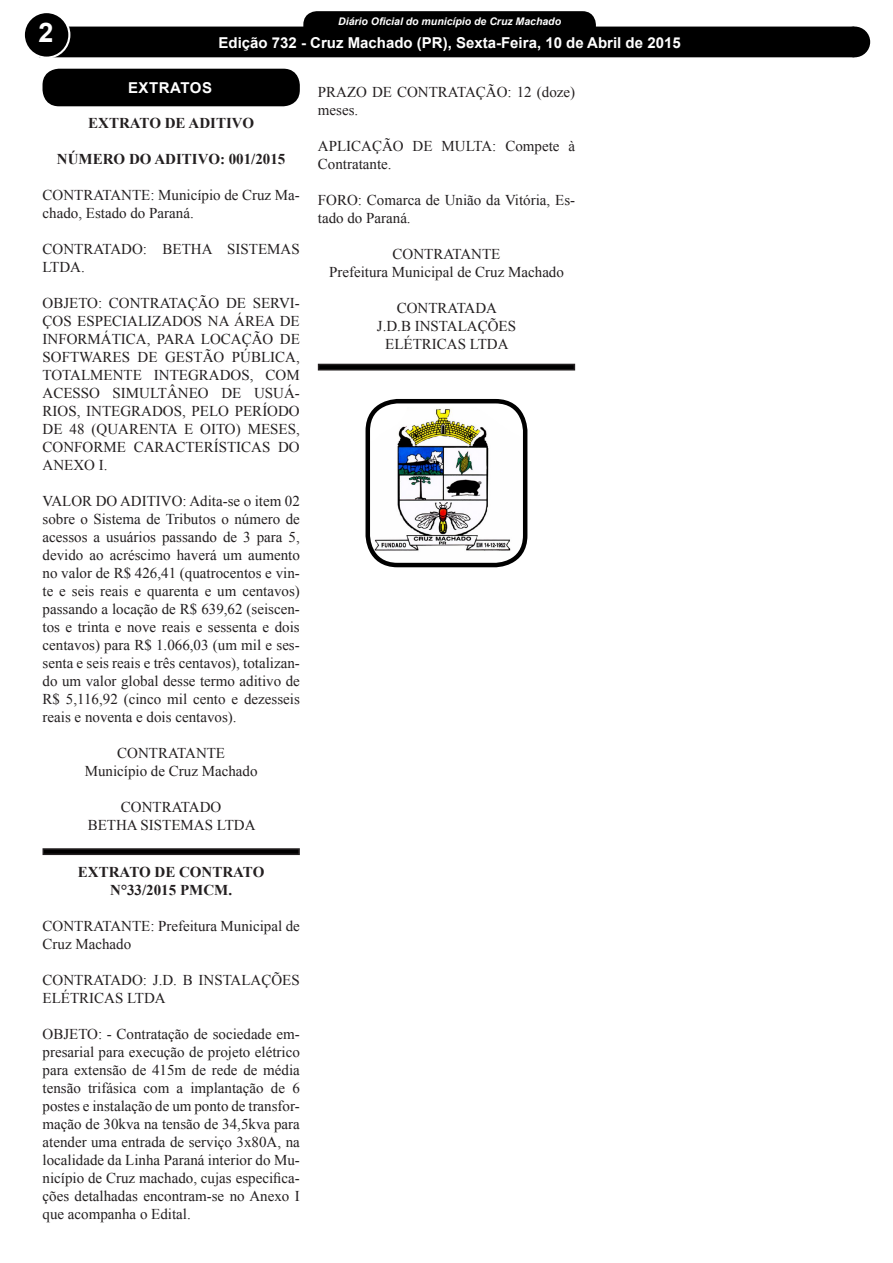
<style>
.page{position:relative;width:893px;height:1263px;background:#fff}
.page>*{position:absolute;margin:0;border:0;box-sizing:border-box;transform-origin:0 0}
.t1{font:700 27px "Arial";color:#fff}
.t2{font:15px/18px "Times New Roman";color:#231f20}
.t3{font:700 15px "Times New Roman";color:#231f20}
.t4{font:700 15px "Arial";color:#fff}
.t5{font:700 15px "Arial";letter-spacing:.035em;color:#fff}
.t6{font:italic 700 10.5px "Arial";color:#fff}
</style>
<div class="page">
<div style="left:305px;top:13px;width:289px;height:27px;background:#000;border-radius:12px"></div>
<div style="left:303px;top:11px;width:293px;height:31px;border:3px solid #000;border-radius:12px"></div>
<div style="left:39px;top:27px;width:815px;height:30px;background:#000"></div>
<div style="left:24px;top:12px;width:45px;height:46px;background:#000;border-radius:50%"></div>
<div style="left:23px;top:11px;width:47px;height:48px;border:2px solid #fff;border-radius:50%"></div>
<div style="left:840px;top:27px;width:29px;height:29px;background:#000;border-radius:50%"></div>
<div style="left:839px;top:27px;width:31px;height:30px;border:2px solid #000;border-radius:50%"></div>
<div style="left:43px;top:69px;width:257px;height:37px;background:#000;border-radius:16px"></div>
<svg style="left:42px;top:848px;width:258px;height:8px;background:#333232"></svg>
<svg style="left:317px;top:363px;width:259px;height:8px;background:#343233"></svg>
<img style="left:370px;top:407px;width:155px;height:152px">
<div style="left:366px;top:399px;width:161px;height:168px;border:4px solid #000;border-radius:30px"></div>
<p class="t1" style="left:38px;top:14px;width:17px">2</p>
<p class="t6" style="left:338px;top:14px;width:224px">Diário Oficial do município de Cruz Machado</p>
<p class="t4" style="left:219px;top:32px;width:464px">Edição 732 - Cruz Machado (PR), Sexta-Feira, 10 de Abril de 2015</p>
<p class="t5" style="left:128px;top:77px;width:85px">EXTRATOS</p>
<p class="t3" style="left:88px;top:112px;width:167px">EXTRATO DE ADITIVO</p>
<p class="t3" style="left:57px;top:148px;width:230px">NÚMERO DO ADITIVO: 001/2015</p>
<p class="t2" style="left:43px;top:186px;width:259px">CONTRATANTE: Município de Cruz Ma&shy;chado, Estado do Paraná.</p>
<p class="t2" style="left:43px;top:240px;width:259px">CONTRATADO: BETHA SISTEMAS<br>LTDA.</p>
<p class="t2" style="left:43px;top:294px;width:259px;text-align:justify">OBJETO: CONTRATAÇÃO DE SERVI-ÇOS ESPECIALIZADOS NA ÁREA DE INFORMÁTICA, PARA LOCAÇÃO DE SOFTWARES DE GESTÃO PÚBLICA, TOTALMENTE INTEGRADOS, COM ACESSO SIMULTÂNEO DE USUÁ-RIOS, INTEGRADOS, PELO PERÍODO DE 48 (QUARENTA E OITO) MESES, CONFORME CARACTERÍSTICAS DO ANEXO I.</p>
<p class="t2" style="left:43px;top:492px;width:259px;text-align:justify">VALOR DO ADITIVO: Adita-se o item 02 sobre o Sistema de Tributos o número de acessos a usuários passando de 3 para 5, devido ao acréscimo haverá um aumento no valor de R$ 426,41 (quatrocentos e vin&shy;te e seis reais e quarenta e um centavos) passando a locação de R$ 639,62 (seiscen&shy;tos e trinta e nove reais e sessenta e dois centavos) para R$ 1.066,03 (um mil e ses&shy;senta e seis reais e três centavos), totalizan&shy;do um valor global desse termo aditivo de R$ 5,116,92 (cinco mil cento e dezesseis reais e noventa e dois centavos).</p>
<p class="t2" style="left:117px;top:744px;width:109px">CONTRATANTE</p>
<p class="t2" style="left:85px;top:762px;width:174px">Município de Cruz Machado</p>
<p class="t2" style="left:121px;top:798px;width:102px">CONTRATADO</p>
<p class="t2" style="left:88px;top:816px;width:169px">BETHA SISTEMAS LTDA</p>
<p class="t3" style="left:78px;top:861px;width:188px">EXTRATO DE CONTRATO</p>
<p class="t3" style="left:110px;top:879px;width:123px">N°33/2015 PMCM.</p>
<p class="t2" style="left:43px;top:916px;width:259px">CONTRATANTE: Prefeitura Municipal de<br>Cruz Machado</p>
<p class="t2" style="left:43px;top:970px;width:259px">CONTRATADO: J.D. B INSTALAÇÕES<br>ELÉTRICAS LTDA</p>
<p class="t2" style="left:43px;top:1024px;width:259px;text-align:justify">OBJETO: - Contratação de sociedade em&shy;presarial para execução de projeto elétrico para extensão de 415m de rede de média tensão trifásica com a implantação de 6 postes e instalação de um ponto de transfor&shy;mação de 30kva na tensão de 34,5kva para atender uma entrada de serviço 3x80A, na localidade da Linha Paraná interior do Mu&shy;nicípio de Cruz machado, cujas especifica&shy;ções detalhadas encontram-se no Anexo I que acompanha o Edital.</p>
<p class="t2" style="left:318px;top:83px;width:259px">PRAZO DE CONTRATAÇÃO: 12 (doze) meses.</p>
<p class="t2" style="left:318px;top:137px;width:259px">APLICAÇÃO DE MULTA: Compete à<br>Contratante.</p>
<p class="t2" style="left:318px;top:191px;width:259px">FORO: Comarca de União da Vitória, Es&shy;tado do Paraná.</p>
<p class="t2" style="left:392px;top:245px;width:109px">CONTRATANTE</p>
<p class="t2" style="left:329px;top:263px;width:236px">Prefeitura Municipal de Cruz Machado</p>
<p class="t2" style="left:397px;top:299px;width:102px">CONTRATADA</p>
<p class="t2" style="left:377px;top:317px;width:141px">J.D.B INSTALAÇÕES</p>
<p class="t2" style="left:385px;top:335px;width:125px">ELÉTRICAS LTDA</p>
</div>
